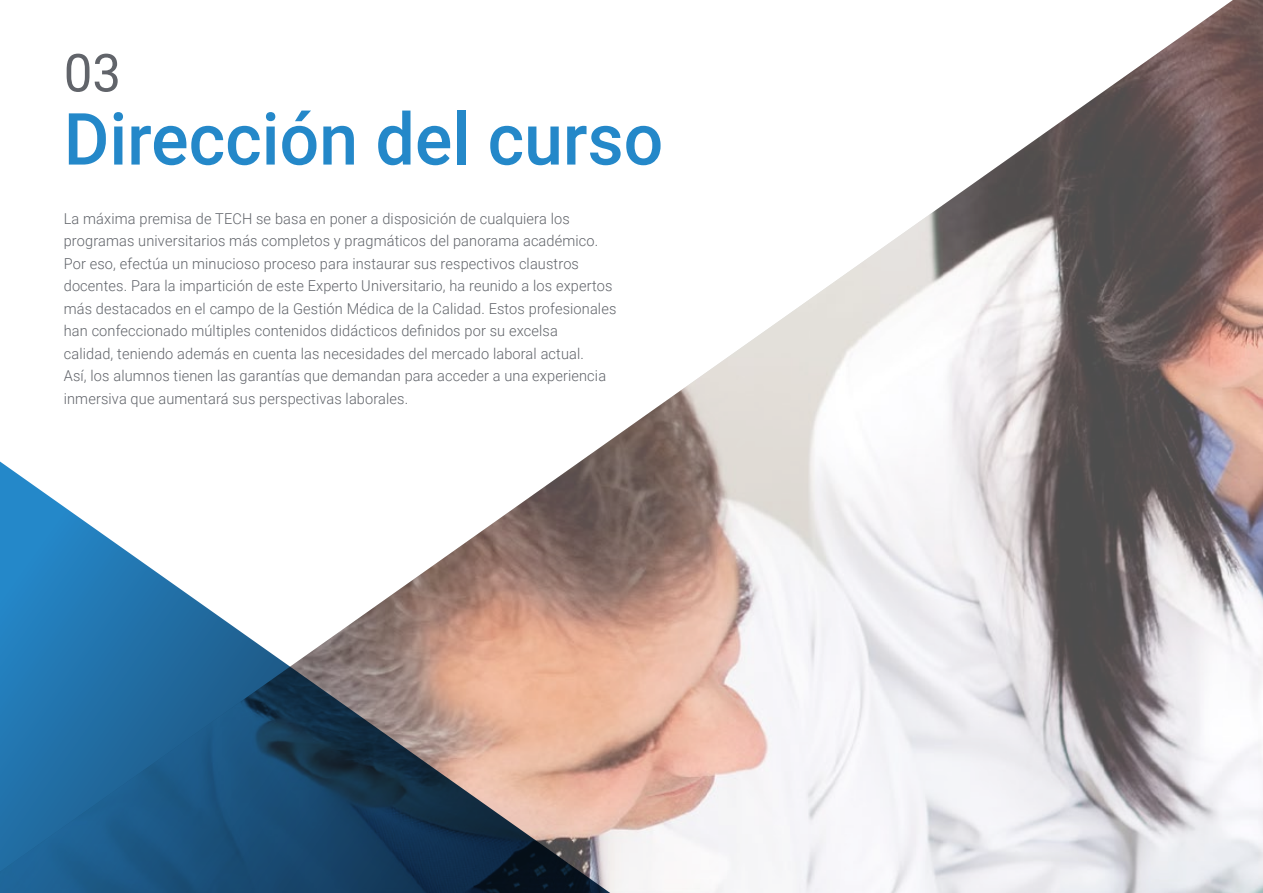
<style>
.page{position:relative;width:1263px;height:893px;background:#fff}
.page>*{position:absolute;margin:0;border:0;box-sizing:border-box;transform-origin:0 0}
.t1{font:500 72px "Roboto";color:#2488c9}
.t2{font:52.5px "Roboto";color:#61646a}
.t3{font:300 15px/22.5px "Roboto";letter-spacing:.01em;color:#61646a}
</style>
<div class="page">
<img style="left:602px;top:0;width:661px;height:893px">
<svg style="left:0;top:446px;width:640px;height:447px"></svg>
<h2 class="t2" style="left:64px;top:36px;width:59px">03</h2>
<h1 class="t1" style="left:64px;top:89px;width:601px">Dirección del curso</h1>
<p class="t3" style="left:64px;top:207px;width:554px">La máxima premisa de TECH se basa en poner a disposición de cualquiera los programas universitarios más completos y pragmáticos del panorama académico.<br>Por eso, efectúa un minucioso proceso para instaurar sus respectivos claustros docentes. Para la impartición de este Experto Universitario, ha reunido a los expertos más destacados en el campo de la Gestión Médica de la Calidad. Estos profesionales han confeccionado múltiples contenidos didácticos definidos por su excelsa<br>calidad, teniendo además en cuenta las necesidades del mercado laboral actual.<br>Así, los alumnos tienen las garantías que demandan para acceder a una experiencia inmersiva que aumentará sus perspectivas laborales.</p>
</div>
